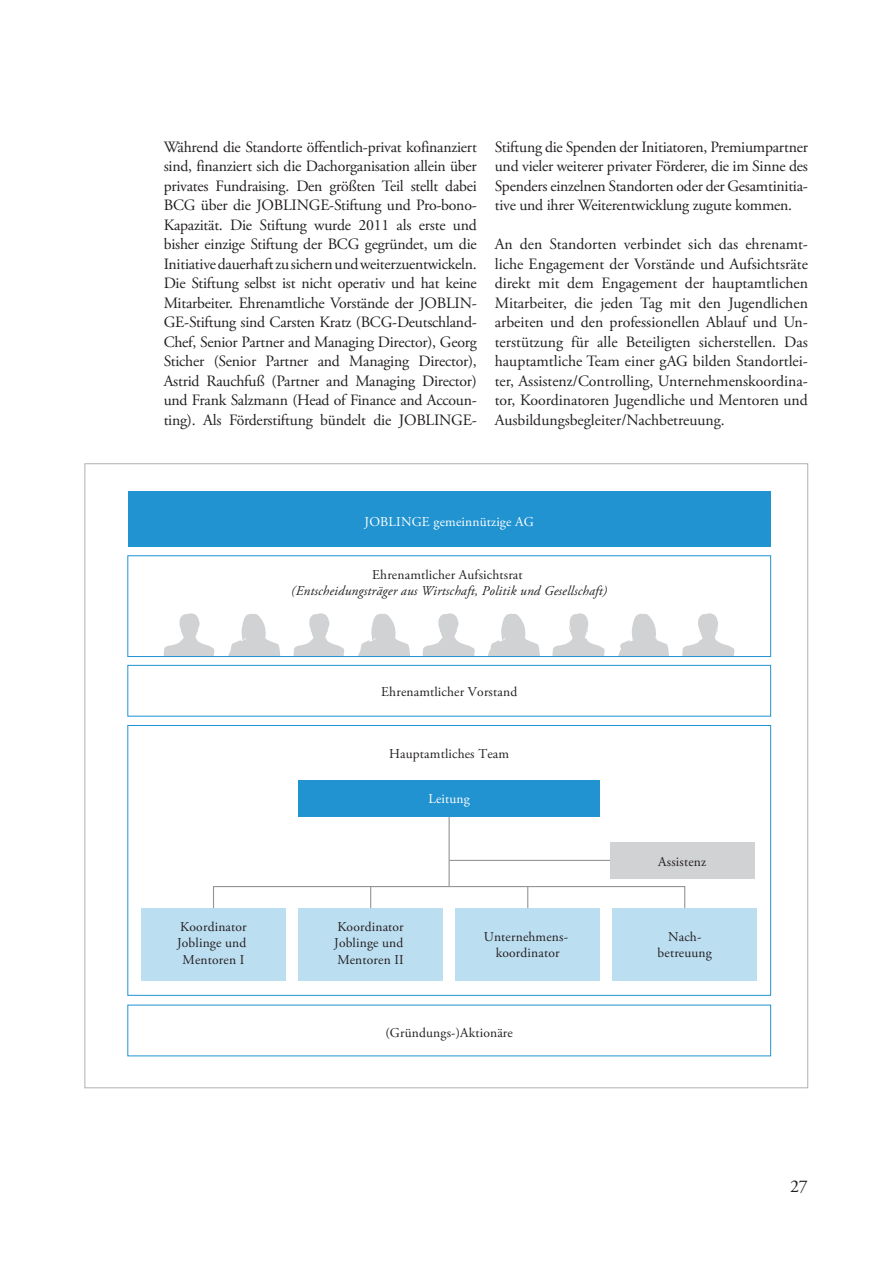
<style>
.page{position:relative;width:893px;height:1263px;background:#fff}
.page>*{position:absolute;margin:0;border:0;box-sizing:border-box;transform-origin:0 0}
.t1{font:18px "Adobe Garamond Pro";color:#231f20}
.t2{font:15.75px/19.5px "Adobe Garamond Pro";letter-spacing:-.015em;color:#231f20;text-align:justify}
.t3{font:13.5px/16.2px "Adobe Garamond Pro";letter-spacing:.01em;color:#231f20;text-align:center}
.t4{font:italic 13.5px "Adobe Garamond Pro";letter-spacing:.01em;color:#231f20}
.t5{font:13.5px "Adobe Garamond Pro";letter-spacing:.01em;color:#fff}
</style>
<div class="page">
<svg style="left:228px;top:614px;width:52px;height:41px"></svg>
<svg style="left:358px;top:614px;width:52px;height:41px"></svg>
<svg style="left:293px;top:613px;width:51px;height:42px"></svg>
<svg style="left:488px;top:614px;width:52px;height:41px"></svg>
<svg style="left:423px;top:613px;width:52px;height:42px"></svg>
<svg style="left:552px;top:613px;width:53px;height:42px"></svg>
<svg style="left:618px;top:614px;width:51px;height:41px"></svg>
<svg style="left:682px;top:613px;width:53px;height:42px"></svg>
<svg style="left:164px;top:613px;width:51px;height:42px"></svg>
<div style="left:128px;top:491px;width:643px;height:56px;background:#2193d1"></div>
<div style="left:127px;top:555px;width:644px;height:102px;border:1px solid #2193d1"></div>
<div style="left:127px;top:665px;width:644px;height:51px;border:1px solid #2193d1"></div>
<div style="left:127px;top:725px;width:644px;height:271px;border:1px solid #2193d1"></div>
<div style="left:298px;top:780px;width:302px;height:37px;background:#2193d1"></div>
<div style="left:610px;top:842px;width:145px;height:36px;background:#d1d2d4"></div>
<div style="left:141px;top:908px;width:145px;height:72px;background:#bcdef1"></div>
<div style="left:298px;top:908px;width:145px;height:72px;background:#bcdef1"></div>
<div style="left:613px;top:908px;width:144px;height:72px;background:#bcdef1"></div>
<div style="left:455px;top:908px;width:145px;height:72px;background:#bcdef1"></div>
<svg style="left:213px;top:816px;width:473px;height:93px"></svg>
<p class="t2" style="left:164px;top:137px;width:315px">Während die Standorte öffentlich-privat kofinanziert sind, finanziert sich die Dachorganisation allein über privates Fundraising. Den größten Teil stellt dabei BCG über die JOBLINGE-Stiftung und Pro-bono-Kapazität. Die Stiftung wurde 2011 als erste und bisher einzige Stiftung der BCG gegründet, um die Initiative dauerhaft zu sichern und weiterzuentwickeln.<br>Die Stiftung selbst ist nicht operativ und hat keine Mitarbeiter. Ehrenamtliche Vorstände der JOBLIN-GE-Stiftung sind Carsten Kratz (BCG-Deutschland-Chef, Senior Partner and Managing Director), Georg Sticher (Senior Partner and Managing Director), Astrid Rauchfuß (Partner and Managing Director) und Frank Salzmann (Head of Finance and Accoun&shy;ting). Als Förderstiftung bündelt die JOBLINGE-</p>
<p class="t2" style="left:495px;top:137px;width:315px">Stiftung die Spenden der Initiatoren, Premiumpartner und vieler weiterer privater Förderer, die im Sinne des Spenders einzelnen Standorten oder der Gesamtinitia&shy;tive und ihrer Weiterentwicklung zugute kommen.</p>
<p class="t2" style="left:495px;top:235px;width:315px">An den Standorten verbindet sich das ehrenamt&shy;liche Engagement der Vorstände und Aufsichtsräte direkt mit dem Engagement der hauptamtlichen Mitarbeiter, die jeden Tag mit den Jugendlichen arbeiten und den professionellen Ablauf und Un&shy;terstützung für alle Beteiligten sicherstellen. Das hauptamtliche Team einer gAG bilden Standortlei&shy;ter, Assistenz/Controlling, Unternehmenskoordina&shy;tor, Koordinatoren Jugendliche und Mentoren und Ausbildungsbegleiter/Nachbetreuung.</p>
<p class="t5" style="left:365px;top:513px;width:171px">JOBLINGE gemeinnützige AG</p>
<p class="t3" style="left:372px;top:567px;width:152px">Ehrenamtlicher Aufsichtsrat</p>
<p class="t4" style="left:291px;top:583px;width:317px">(Entscheidungsträger aus Wirtschaft, Politik und Gesellschaft)</p>
<p class="t3" style="left:381px;top:684px;width:137px">Ehrenamtlicher Vorstand</p>
<p class="t3" style="left:389px;top:746px;width:121px">Hauptamtliches Team</p>
<p class="t5" style="left:428px;top:791px;width:43px">Leitung</p>
<p class="t3" style="left:658px;top:854px;width:49px">Assistenz</p>
<p class="t3" style="left:177px;top:919px;width:71px">Koordinator<br>Joblinge und<br>Mentoren I</p>
<p class="t3" style="left:334px;top:919px;width:71px;text-align:justify">Koordinator Joblinge und Mentoren II</p>
<p class="t3" style="left:658px;top:929px;width:56px">Nach&shy;betreuung</p>
<p class="t3" style="left:484px;top:929px;width:86px">Unternehmens&shy;koordinator</p>
<p class="t3" style="left:385px;top:1024px;width:129px">(Gründungs-)Aktionäre</p>
<p class="t1" style="left:790px;top:1175px;width:19px">27</p>
</div>
